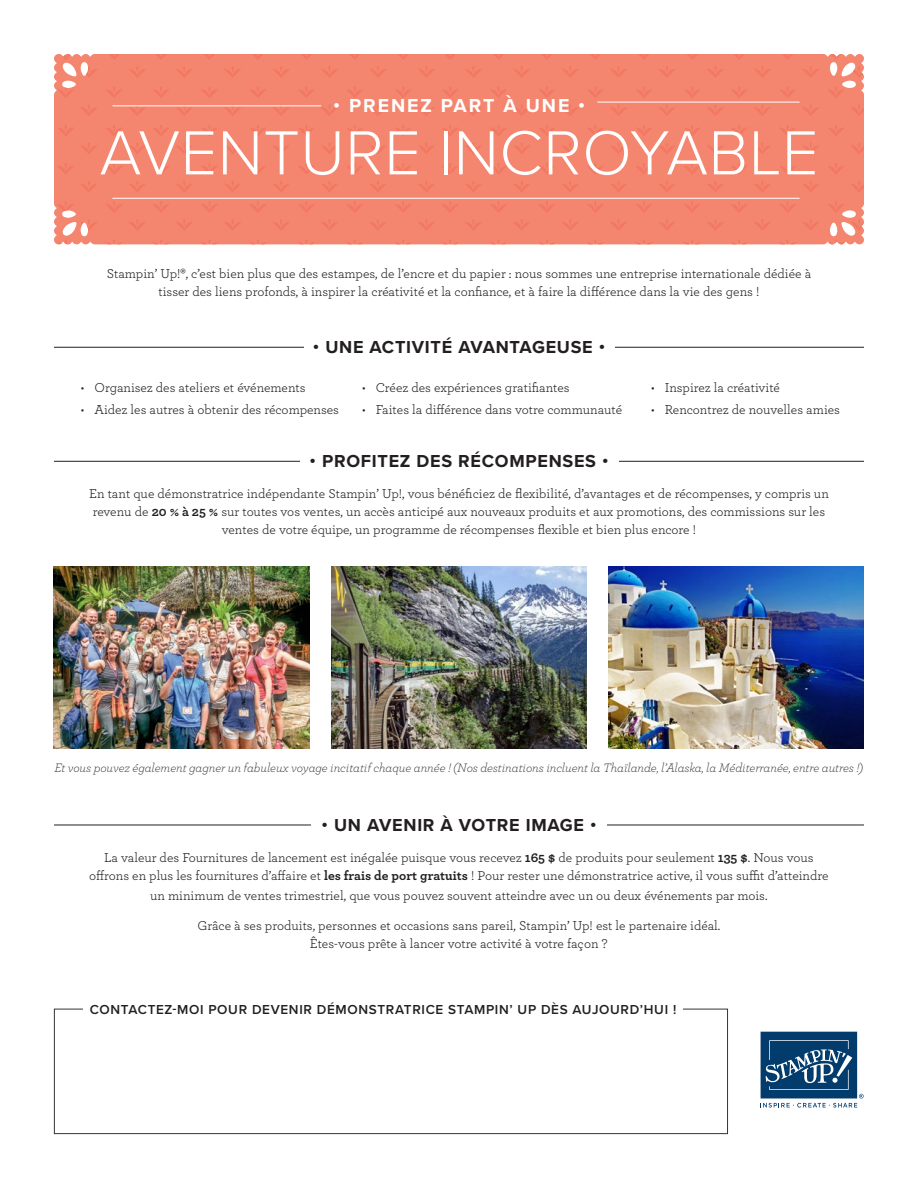
<style>
.page{position:relative;width:918px;height:1188px;background:#fff}
.page>*{position:absolute;margin:0;border:0;box-sizing:border-box;transform-origin:0 0}
.Header_Text{font:300 64.5px "Proxima Nova";letter-spacing:.01em;color:#fff}
.t1{font:700 19.5px "Proxima Nova";letter-spacing:.1em;color:#fff}
.t2{font:700 18px "Proxima Nova";letter-spacing:.04em;color:#231f20}
.t3{font:13.5px/18px "Archer";color:#231f20;text-align:center}
.t4{font:600 13.5px "Proxima Nova A";letter-spacing:.05em;color:#231f20}
.t5{font:italic 300 12.75px "Archer";letter-spacing:-.005em;color:#231f20}
.s1{font-weight:700}
</style>
<div class="page">
<img style="left:54px;top:54px;width:810px;height:190px">
<hr style="left:112px;top:105px;width:209px;height:1px;background:#fff">
<hr style="left:597px;top:102px;width:203px;height:1px;background:#fff">
<hr style="left:112px;top:198px;width:688px;height:1px;background:#fff">
<div style="left:54px;top:1009px;width:674px;height:125px;border:1px solid #323332"></div>
<div style="left:83px;top:1003px;width:600px;height:12px;background:#fff"></div>
<hr style="left:54px;top:347px;width:305px;height:1px;background:#231f20">
<hr style="left:559px;top:347px;width:305px;height:1px;background:#231f20">
<div style="left:304px;top:339px;width:311px;height:14px;background:#fff"></div>
<hr style="left:54px;top:461px;width:305px;height:1px;background:#231f20">
<hr style="left:559px;top:461px;width:305px;height:1px;background:#231f20">
<div style="left:300px;top:453px;width:318px;height:14px;background:#fff"></div>
<hr style="left:54px;top:825px;width:305px;height:1px;background:#231f20">
<hr style="left:559px;top:825px;width:305px;height:1px;background:#231f20">
<div style="left:311px;top:817px;width:296px;height:14px;background:#fff"></div>
<img style="left:54px;top:567px;width:255px;height:181px">
<img style="left:609px;top:567px;width:255px;height:181px">
<img style="left:331px;top:567px;width:256px;height:181px">
<svg style="left:761px;top:1032px;width:103px;height:76px"></svg>
<p class="t1" style="left:333px;top:91px;width:253px">• PRENEZ PART À UNE •</p>
<p class="Header_Text" style="left:100px;top:105px;width:720px">AVENTURE INCROYABLE</p>
<p class="t3" style="left:107px;top:264px;width:706px">Stampin’ Up!®, c’est bien plus que des estampes, de l’encre et du papier : nous sommes une entreprise internationale dédiée à tisser des liens profonds, à inspirer la créativité et la confiance, et à faire la différence dans la vie des gens !</p>
<p class="t2" style="left:313px;top:334px;width:294px">• UNE ACTIVITÉ AVANTAGEUSE •</p>
<p class="t3" style="left:81px;top:378px;width:226px">• Organisez des ateliers et événements</p>
<p class="t3" style="left:81px;top:400px;width:260px">• Aidez les autres à obtenir des récompenses</p>
<p class="t3" style="left:362px;top:378px;width:209px">• Créez des expériences gratifiantes</p>
<p class="t3" style="left:362px;top:400px;width:261px">• Faites la différence dans votre communauté</p>
<p class="t2" style="left:310px;top:448px;width:300px">• PROFITEZ DES RÉCOMPENSES •</p>
<p class="t3" style="left:651px;top:378px;width:130px">• Inspirez la créativité</p>
<p class="t3" style="left:651px;top:400px;width:190px">• Rencontrez de nouvelles amies</p>
<p class="t3" style="left:89px;top:484px;width:741px">En tant que démonstratrice indépendante Stampin’ Up!, vous bénéficiez de flexibilité, d’avantages et de récompenses, y compris un revenu de <span class="s1">20 % à 25 %</span> sur toutes vos ventes, un accès anticipé aux nouveaux produits et aux promotions, des commissions sur les ventes de votre équipe, un programme de récompenses flexible et bien plus encore !</p>
<p class="t5" style="left:55px;top:759px;width:810px">Et vous pouvez également gagner un fabuleux voyage incitatif chaque année ! (Nos destinations incluent la Thaïlande, l’Alaska, la Méditerranée, entre autres !)</p>
<p class="t2" style="left:322px;top:812px;width:277px">• UN AVENIR À VOTRE IMAGE •</p>
<p class="t3" style="left:89px;top:848px;width:741px">La valeur des Fournitures de lancement est inégalée puisque vous recevez <span class="s1">165 $</span> de produits pour seulement <span class="s1">135 $</span>. Nous vous offrons en plus les fournitures d’affaire et <span class="s1">les frais de port gratuits</span> ! Pour rester une démonstratrice active, il vous suffit d’atteindre</p>
<p class="t3" style="left:150px;top:885px;width:619px">un minimum de ventes trimestriel, que vous pouvez souvent atteindre avec un ou deux événements par mois.</p>
<p class="t3" style="left:197px;top:915px;width:524px">Grâce à ses produits, personnes et occasions sans pareil, Stampin’ Up! est le partenaire idéal.<br>Êtes-vous prête à lancer votre activité à votre façon ?</p>
<p class="t4" style="left:90px;top:999px;width:588px">CONTACTEZ-MOI POUR DEVENIR DÉMONSTRATRICE STAMPIN’ UP DÈS AUJOURD’HUI !</p>
</div>
